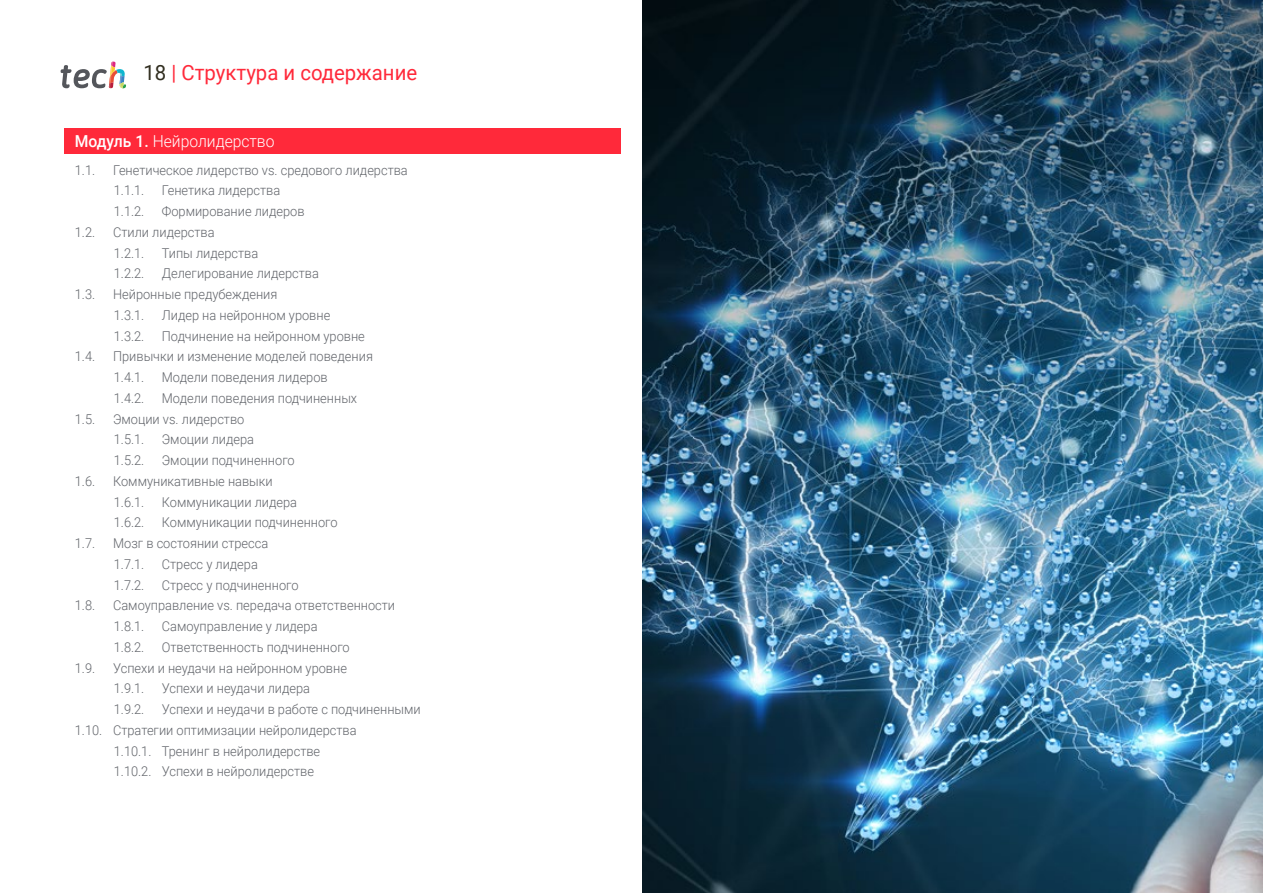
<style>
.page{position:relative;width:1263px;height:893px;background:#fff}
.page>*{position:absolute;margin:0;border:0;box-sizing:border-box;transform-origin:0 0}
.t1{font:21px "Roboto";color:#ff293a}
.t2{font:300 16.5px "Roboto";color:#fff;scale:.95 1}
.t3{font:300 13.5px/20.7px "Roboto";color:#61646a;scale:.95 1}
.s1{color:#312e20}
.s2{font-weight:500}
</style>
<div class="page">
<img style="left:642px;top:0;width:621px;height:893px">
<svg style="left:61px;top:62px;width:65px;height:27px"></svg>
<div style="left:64px;top:129px;width:557px;height:25px;background:#ff293a"></div>
<h1 class="t1" style="left:144px;top:57px;width:275px"><span class="s1">18</span> | Структура и содержание</h1>
<p class="t2" style="left:75px;top:130px;width:212px"><span class="s2">Модуль 1.</span> Нейролидерство</p>
<p class="t3" style="left:75px;top:159px;width:23px">1.1.</p>
<p class="t3" style="left:113px;top:159px;width:312px">Генетическое лидерство vs. средового лидерства<br>1.1.1.</p>
<p class="t3" style="left:162px;top:180px;width:126px">Генетика лидерства</p>
<p class="t3" style="left:114px;top:200px;width:34px">1.1.2.</p>
<p class="t3" style="left:162px;top:200px;width:152px">Формирование лидеров</p>
<p class="t3" style="left:75px;top:221px;width:23px">1.2.</p>
<p class="t3" style="left:113px;top:221px;width:108px">Стили лидерства<br>1.2.1.</p>
<p class="t3" style="left:162px;top:242px;width:103px">Типы лидерства</p>
<p class="t3" style="left:114px;top:263px;width:34px">1.2.2.</p>
<p class="t3" style="left:162px;top:263px;width:167px">Делегирование лидерства</p>
<p class="t3" style="left:75px;top:283px;width:23px">1.3.</p>
<p class="t3" style="left:113px;top:283px;width:174px">Нейронные предубеждения<br>1.3.1.</p>
<p class="t3" style="left:162px;top:304px;width:179px">Лидер на нейронном уровне</p>
<p class="t3" style="left:114px;top:325px;width:34px">1.3.2.</p>
<p class="t3" style="left:162px;top:325px;width:215px">Подчинение на нейронном уровне</p>
<p class="t3" style="left:75px;top:346px;width:23px">1.4.</p>
<p class="t3" style="left:113px;top:346px;width:275px">Привычки и изменение моделей поведения<br>1.4.1.</p>
<p class="t3" style="left:162px;top:366px;width:176px">Модели поведения лидеров</p>
<p class="t3" style="left:114px;top:387px;width:34px">1.4.2.</p>
<p class="t3" style="left:162px;top:387px;width:207px">Модели поведения подчиненных</p>
<p class="t3" style="left:75px;top:408px;width:23px">1.5.</p>
<p class="t3" style="left:113px;top:408px;width:140px">Эмоции vs. лидерство<br>1.5.1.</p>
<p class="t3" style="left:162px;top:429px;width:99px">Эмоции лидера</p>
<p class="t3" style="left:114px;top:449px;width:34px">1.5.2.</p>
<p class="t3" style="left:162px;top:449px;width:141px">Эмоции подчиненного</p>
<p class="t3" style="left:75px;top:470px;width:23px">1.6.</p>
<p class="t3" style="left:113px;top:470px;width:170px">Коммуникативные навыки<br>1.6.1.</p>
<p class="t3" style="left:162px;top:491px;width:144px">Коммуникации лидера</p>
<p class="t3" style="left:114px;top:512px;width:34px">1.6.2.</p>
<p class="t3" style="left:162px;top:512px;width:187px">Коммуникации подчиненного</p>
<p class="t3" style="left:75px;top:532px;width:23px">1.7.</p>
<p class="t3" style="left:113px;top:532px;width:165px">Мозг в состоянии стресса<br>1.7.1.</p>
<p class="t3" style="left:162px;top:553px;width:103px">Стресс у лидера</p>
<p class="t3" style="left:114px;top:574px;width:34px">1.7.2.</p>
<p class="t3" style="left:162px;top:574px;width:145px">Стресс у подчиненного</p>
<p class="t3" style="left:75px;top:595px;width:23px">1.8.</p>
<p class="t3" style="left:113px;top:595px;width:298px">Самоуправление vs. передача ответственности<br>1.8.1.</p>
<p class="t3" style="left:162px;top:615px;width:165px">Самоуправление у лидера</p>
<p class="t3" style="left:114px;top:636px;width:34px">1.8.2.</p>
<p class="t3" style="left:162px;top:636px;width:199px">Ответственность подчиненного</p>
<p class="t3" style="left:75px;top:657px;width:23px">1.9.</p>
<p class="t3" style="left:113px;top:657px;width:248px">Успехи и неудачи на нейронном уровне<br>1.9.1.</p>
<p class="t3" style="left:162px;top:678px;width:158px">Успехи и неудачи лидера</p>
<p class="t3" style="left:114px;top:698px;width:34px">1.9.2.</p>
<p class="t3" style="left:162px;top:698px;width:274px">Успехи и неудачи в работе с подчиненными</p>
<p class="t3" style="left:75px;top:719px;width:298px">1.10. Стратегии оптимизации нейролидерства</p>
<p class="t3" style="left:114px;top:740px;width:219px">1.10.1. Тренинг в нейролидерстве</p>
<p class="t3" style="left:114px;top:761px;width:212px">1.10.2. Успехи в нейролидерстве</p>
</div>
